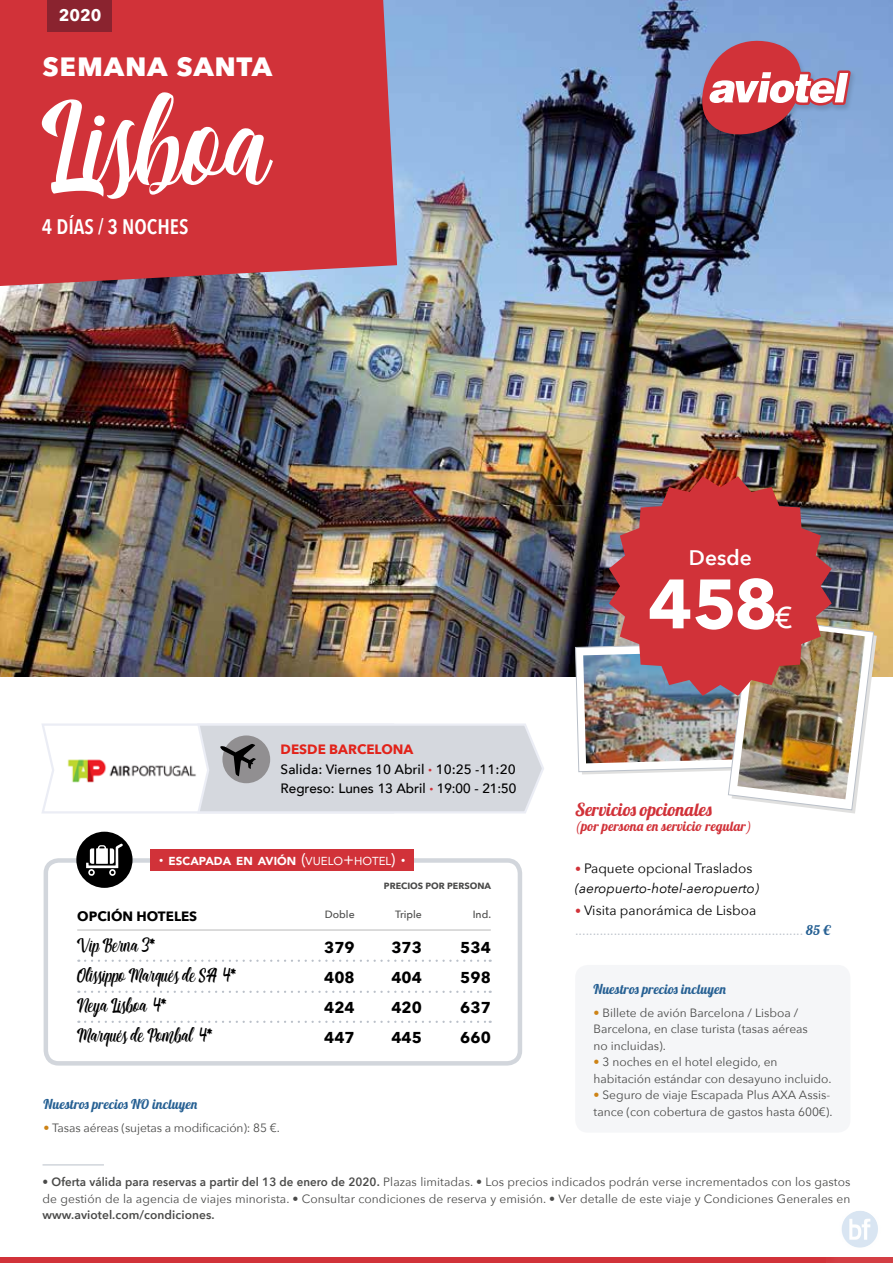
<style>
.page{position:relative;width:893px;height:1263px;background:#fff}
.page>*{position:absolute;margin:0;border:0;box-sizing:border-box;transform-origin:0 0}
.t1{font:90px "Matilda";color:#fff}
.t2{font:700 69px "Avenir Next";color:#fff}
.t3{font:700 33px "Avenir Next";color:#fff}
.t4{font:500 30px "Avenir Next";color:#fff}
.t5{font:600 21px "Avenir Next Condensed";color:#fff}
.t6{font:600 21px "Avenir Next";color:#fff}
.t7{font:18px "Lobster 1.4";color:#d13239}
.t8{font:700 16.5px "Avenir Next";color:#fff}
.t9{font:700 15.75px/30px "Avenir Next";color:#000;text-align:justify}
.t10{font:14.25px/30px "Matilda";letter-spacing:-.005em;color:#000}
.t11{font:13.5px/19.5px "Avenir Next";color:#bac0c9}
.t12{font:italic 13.5px/19.5px "Avenir Next";color:#000}
.t13{font:13.5px "Lobster 1.4";letter-spacing:.01em;color:#266093}
.t14{font:500 13.5px/19.5px "Avenir Next";color:#000}
.t15{font:500 13.5px "Avenir";color:#000}
.t16{font:13.5px "Lobster 1.4";letter-spacing:.01em;color:#d13239}
.t17{font:700 13.5px "Avenir Next";color:#000}
.t18{font:12px/16.5px "Avenir Next";color:#4a4a49}
.t19{font:600 12px "Avenir Next";letter-spacing:.005em;color:#4a4a49}
.t20{font:900 11.55px "Avenir";color:#fff}
.t21{font:500 10.5px "Avenir Next";color:#4a4a49}
.t22{font:700 9px "Avenir Next";color:#4a4a49}
.s1{font-weight:700;color:#e2231a}
.s2{font-weight:700;color:#d13239}
.s3{font-family:"Avenir Next";font-weight:700;color:#d13239}
.s4{font-size:16.5px}
.s5{font-weight:400;font-size:16.5px}
.s6{font-weight:400}
.s7{color:#cd8316}
.s8{font-style:normal;font-size:12px;color:#d13239}
.s9{font-style:normal}
.s10{font-size:12px;color:#d13239}
.s11{color:#000}
.s12{font-family:"Lobster 1.4";color:#266093}
.s13{font-weight:600}
</style>
<div class="page">
<div style="left:44px;top:858px;width:478px;height:207px;border:4px solid #bac0c9;border-radius:13px"></div>
<hr style="left:77px;top:929px;width:414px;height:2px;background:#d0d0d0">
<svg style="left:85px;top:959px;width:406px;height:3px"></svg>
<svg style="left:85px;top:991px;width:406px;height:2px"></svg>
<svg style="left:85px;top:1021px;width:406px;height:2px"></svg>
<svg style="left:42px;top:723px;width:502px;height:91px"></svg>
<div style="left:150px;top:849px;width:264px;height:22px;background:#d13239"></div>
<div style="left:76px;top:832px;width:57px;height:56px;background:#000;border-radius:50%"></div>
<svg style="left:86px;top:844px;width:37px;height:32px"></svg>
<img style="left:65px;top:747px;width:134px;height:43px">
<img style="left:0;top:0;width:893px;height:676px">
<div style="left:0;top:0;width:397px;height:286px;background:#d13239"></div>
<div style="left:575px;top:965px;width:275px;height:168px;background:#f1f2f5;border-radius:13px"></div>
<img style="left:575px;top:616px;width:302px;height:197px">
<img style="left:737px;top:623px;width:128px;height:176px">
<img style="left:609px;top:476px;width:223px;height:220px">
<hr style="left:43px;top:1164px;width:61px;height:1px;background:#bac0c9">
<div style="left:0;top:1258px;width:893px;height:5px;background:#d13239"></div>
<div style="left:699px;top:39px;width:158px;height:103px;background:#000;opacity:.14"></div>
<svg style="left:695px;top:36px;width:156px;height:104px;background:#aa778e"></svg>
<div style="left:48px;top:0;width:64px;height:32px;background:#8a232f"></div>
<img style="left:826px;top:1211px;width:67px;height:52px">
<h3 class="t8" style="left:59px;top:0;width:44px">2020</h3>
<h3 class="t3" style="left:43px;top:35px;width:232px">semana santa</h3>
<h1 class="t1" style="left:42px;top:97px;width:230px">Lisboa</h1>
<h3 class="t5" style="left:42px;top:208px;width:148px">4 DÍAS / 3 NOCHES</h3>
<p class="t14" style="left:281px;top:739px;width:237px"><span class="s1">DESDE BARCELONA<br></span>Salida: Viernes 10 Abril <span class="s2">·</span> 10:25 -11:20</p>
<p class="t15" style="left:281px;top:777px;width:237px">Regreso: Lunes 13 Abril <span class="s3">·</span> 19:00 - 21:50</p>
<p class="t20" style="left:159px;top:851px;width:248px"><span class="s4">·</span> ESCAPADA EN AVIÓN <span class="s5">(</span><span class="s6">VUELO</span><span class="s5">+</span><span class="s6">HOTEL</span><span class="s5">)</span> <span class="s4">·</span></p>
<p class="t17" style="left:77px;top:905px;width:122px">OPCIÓN HOTELES</p>
<p class="t10" style="left:77px;top:931px;width:161px">Vip Berna 3*<br>Olissippo Marqués de SA 4*<br>Neya Lisboa 4*<br>Marqués de Pombal 4*</p>
<p class="t13" style="left:44px;top:1096px;width:155px">Nuestros precios NO incluyen</p>
<p class="t18" style="left:44px;top:1119px;width:238px"><span class="s7">•</span> Tasas aéreas (sujetas a modificación): 85 €.</p>
<p class="t21" style="left:325px;top:906px;width:31px">Doble</p>
<h3 class="t9" style="left:324px;top:932px;width:32px">379<br>408<br>424<br>447</h3>
<p class="t22" style="left:384px;top:878px;width:109px">PRECIOS POR PERSONA</p>
<p class="t21" style="left:395px;top:906px;width:28px">Triple</p>
<h3 class="t9" style="left:391px;top:932px;width:32px">373<br>404<br>420<br>445</h3>
<p class="t21" style="left:473px;top:906px;width:20px">Ind.</p>
<h3 class="t9" style="left:460px;top:932px;width:32px">534<br>598<br>637<br>660</h3>
<h3 class="t6" style="left:689px;top:540px;width:64px">Desde</h3>
<h2 class="t2" style="left:648px;top:544px;width:132px">458</h2>
<h3 class="t4" style="left:775px;top:592px;width:19px">€</h3>
<h3 class="t7" style="left:575px;top:798px;width:138px">Servicios opcionales</h3>
<p class="t16" style="left:575px;top:818px;width:178px">(por persona en servicio regular)</p>
<p class="t12" style="left:575px;top:858px;width:185px"><span class="s8">•</span> <span class="s9">Paquete opcional Traslados </span>(aeropuerto-hotel-aeropuerto)</p>
<p class="t11" style="left:575px;top:900px;width:257px"><span class="s10">•</span> <span class="s11">Visita panorámica de Lisboa </span>................................................................. <span class="s12">85 €</span></p>
<p class="t13" style="left:593px;top:981px;width:134px">Nuestros precios incluyen</p>
<p class="t18" style="left:593px;top:1004px;width:216px"><span class="s7">•</span> Billete de avión Barcelona / Lisboa /<br>Barcelona, en clase turista (tasas aéreas no incluidas).</p>
<p class="t18" style="left:593px;top:1053px;width:239px"><span class="s7">•</span> 3 noches en el hotel elegido, en habitación estándar con desayuno incluido.</p>
<p class="t18" style="left:593px;top:1086px;width:241px"><span class="s7">•</span> Seguro de viaje Escapada Plus AXA Assis&shy;tance (con cobertura de gastos hasta 600€).</p>
<p class="t18" style="left:43px;top:1173px;width:809px"><span class="s13">• Oferta válida para reservas a partir del 13 de enero de 2020.</span> Plazas limitadas. • Los precios indicados podrán verse incrementados con los gastos de gestión de la agencia de viajes minorista. • Consultar condiciones de reserva y emisión. • Ver detalle de este viaje y Condiciones Generales en</p>
<p class="t19" style="left:43px;top:1204px;width:174px">www.aviotel.com/condiciones.</p>
</div>
